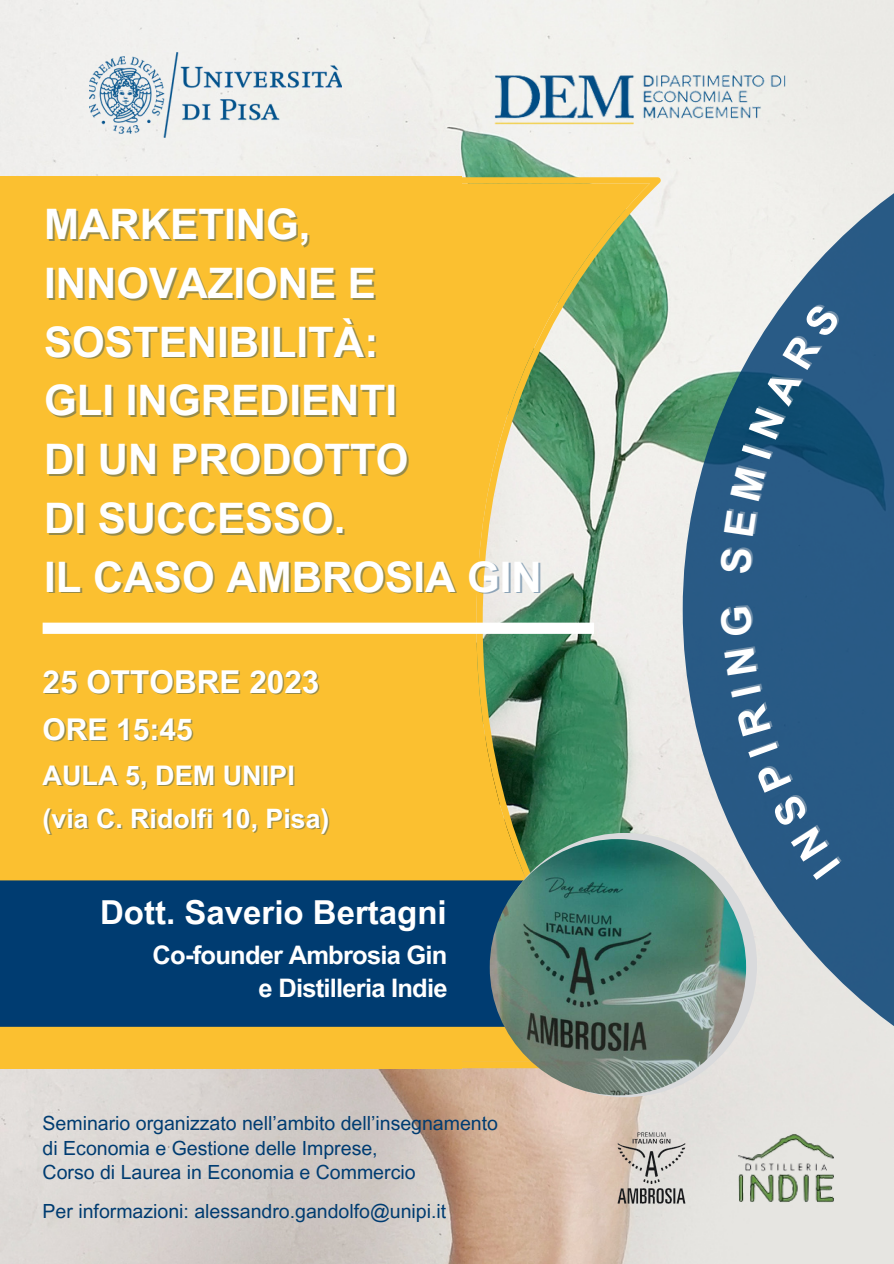
<style>
.page{position:relative;width:894px;height:1264px;background:#fff}
.page>*{position:absolute;margin:0;border:0;box-sizing:border-box;transform-origin:0 0}
.t1{font:700 42px "Arial MT Pro";color:#fff}
.t2{font:700 33px "Arial MT Pro";color:#fff}
.t3{font:700 31.5px "Arial MT Pro";color:#fff}
.t4{font:700 30px "Arial MT Pro";color:#fff}
.t5{font:700 27px "Arial MT Pro";color:#fff}
.t6{font:700 26.7px "Arial MT Pro";color:#fff}
.t7{font:700 25.5px "Arial MT Pro";letter-spacing:-.03em;color:#fff}
.t8{font:19.5px "Arial MT Pro";color:#003c71}
</style>
<div class="page">
<img style="left:0;top:0;width:893px;height:1263px">
<svg style="left:682px;top:93px;width:211px;height:1033px;background:#7c98ad"></svg>
<img style="left:470px;top:70px;width:333px;height:59px">
<img style="left:89px;top:52px;width:252px;height:86px">
<svg style="left:461px;top:177px;width:199px;height:891px;background:#d8d6b2"></svg>
<svg style="left:461px;top:183px;width:188px;height:878px;background:#b3b776"></svg>
<div style="left:0;top:176px;width:461px;height:893px;background:#fbc030"></div>
<div style="left:0;top:880px;width:523px;height:146px;background:#003c71"></div>
<div style="left:43px;top:622px;width:551px;height:12px;background:#fff"></div>
<div style="left:492px;top:833px;width:264px;height:264px;background:#d9dadc;border-radius:50%"></div>
<img style="left:489px;top:839px;width:256px;height:256px;border-radius:50%">
<img style="left:594px;top:1110px;width:114px;height:114px">
<img style="left:728px;top:1110px;width:114px;height:114px">
<div style="left:747px;top:742px;width:92px;height:138px;background:#285985"></div>
<svg style="left:735px;top:703px;width:35px;height:33px"></svg>
<svg style="left:730px;top:685px;width:30px;height:12px"></svg>
<svg style="left:723px;top:648px;width:33px;height:27px"></svg>
<svg style="left:719px;top:607px;width:32px;height:29px"></svg>
<svg style="left:719px;top:548px;width:32px;height:25px"></svg>
<svg style="left:723px;top:510px;width:33px;height:26px"></svg>
<svg style="left:729px;top:466px;width:36px;height:34px"></svg>
<svg style="left:741px;top:445px;width:30px;height:14px"></svg>
<svg style="left:748px;top:302px;width:92px;height:137px;background:#2d6084"></svg>
<p class="t1" style="left:44px;top:208px;width:268px">MARKETING,</p>
<p class="t1" style="left:44px;top:267px;width:333px">INNOVAZIONE E</p>
<p class="t1" style="left:44px;top:326px;width:335px">SOSTENIBILITÀ:</p>
<p class="t1" style="left:44px;top:385px;width:354px">GLI INGREDIENTI</p>
<p class="t1" style="left:44px;top:443px;width:366px">DI UN PRODOTTO</p>
<p class="t1" style="left:44px;top:502px;width:303px">DI SUCCESSO.</p>
<p class="t1" style="left:44px;top:561px;width:499px">IL CASO AMBROSIA GIN</p>
<p class="t3" style="left:43px;top:670px;width:278px">25 OTTOBRE 2023</p>
<p class="t4" style="left:43px;top:718px;width:152px">ORE 15:45</p>
<p class="t5" style="left:43px;top:765px;width:254px">AULA 5, DEM UNIPI</p>
<p class="t6" style="left:43px;top:808px;width:288px">(via C. Ridolfi 10, Pisa)</p>
<p class="t2" style="left:100px;top:900px;width:348px">Dott. Saverio Bertagni</p>
<p class="t7" style="left:152px;top:945px;width:296px">Co-founder Ambrosia Gin</p>
<p class="t7" style="left:258px;top:978px;width:190px">e Distilleria Indie</p>
<p class="t8" style="left:43px;top:1115px;width:457px">Seminario organizzato nell’ambito dell’insegnamento</p>
<p class="t8" style="left:43px;top:1140px;width:336px">di Economia e Gestione delle Imprese,</p>
<p class="t8" style="left:43px;top:1165px;width:374px">Corso di Laurea in Economia e Commercio</p>
<p class="t8" style="left:43px;top:1204px;width:405px">Per informazioni: alessandro.gandolfo@unipi.it</p>
</div>
